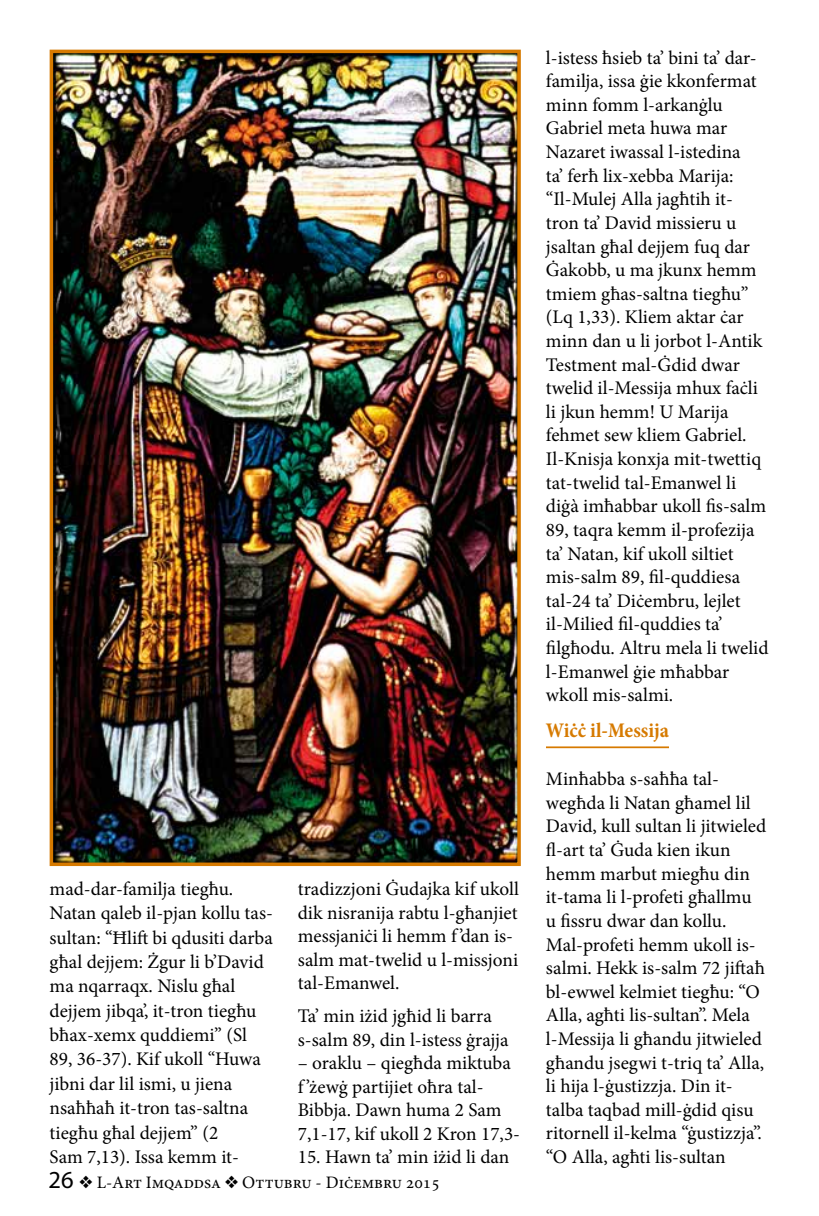
<style>
.page{position:relative;width:819px;height:1216px;background:#fff}
.page>*{position:absolute;margin:0;border:0;box-sizing:border-box;transform-origin:0 0}
.t1{font:700 condensed 21px "Minion Pro";color:#d67a00}
.t2{font:19.25px/23.6px "Minion Pro";color:#000}
.t3{font:17.5px "Minion Pro";color:#000}
.s1{font-family:"Myriad Pro";font-size:24.5px}
</style>
<div class="page">
<hr style="left:546px;top:746px;width:123px;height:2px;background:#d67a00">
<img style="left:55px;top:55px;width:461px;height:806px">
<div style="left:50px;top:50px;width:471px;height:816px;border:4px solid #d67a00"></div>
<p class="t2" style="left:50px;top:876px;width:225px;line-height:24.3px">mad-dar-familja tiegħu.<br>Natan qaleb il-pjan kollu tas&shy;sultan: “Ħlift bi qdusiti darba għal dejjem: Żgur li b’David ma nqarraqx. Nislu għal dejjem jibqa’, it-tron tiegħu bħax-xemx quddiemi” (Sl<br>89, 36-37). Kif ukoll “Huwa jibni dar lil ismi, u jiena nsaħħaħ it-tron tas-saltna tiegħu għal dejjem” (2<br>Sam 7,13). Issa kemm it-</p>
<p class="t2" style="left:298px;top:877px;width:223px">tradizzjoni Ġudajka kif ukoll dik nisranija rabtu l-għanjiet messjaniċi li hemm f ’dan is&shy;salm mat-twelid u l-missjoni tal-Emanwel.</p>
<p class="t2" style="left:298px;top:1004px;width:212px">Ta’ min iżid jgħid li barra s-salm 89, din l-istess ġrajja</p>
<p class="t2" style="left:298px;top:1051px;width:224px">– oraklu – qiegħda miktuba f ’żewġ partijiet oħra tal-<br>Bibbja. Dawn huma 2 Sam<br>7,1-17, kif ukoll 2 Kron 17,3-</p>
<p class="t2" style="left:298px;top:1145px;width:213px">15. Hawn ta’ min iżid li dan</p>
<p class="t3" style="left:48px;top:1170px;width:393px"><span class="s1">26</span> ❖ L-Art Imqaddsa ❖ Ottubru - Diċembru 2015</p>
<p class="t2" style="left:546px;top:46px;width:224px">l-istess ħsieb ta’ bini ta’ dar&shy;familja, issa ġie kkonfermat minn fomm l-arkanġlu<br>Gabriel meta huwa mar<br>Nazaret iwassal l-istedina<br>ta’ ferħ lix-xebba Marija: “Il-Mulej Alla jagħtih it&shy;tron ta’ David missieru u jsaltan għal dejjem fuq dar<br>Ġakobb, u ma jkunx hemm tmiem għas-saltna tiegħu” (Lq 1,33). Kliem aktar ċar minn dan u li jorbot l-Antik<br>Testment mal-Ġdid dwar twelid il-Messija mhux faċli li jkun hemm! U Marija fehmet sew kliem Gabriel.<br>Il-Knisja konxja mit-twettiq tat-twelid tal-Emanwel li diġà imħabbar ukoll fis-salm<br>89, taqra kemm il-profezija ta’ Natan, kif ukoll siltiet mis-salm 89, fil-quddiesa tal-24 ta’ Diċembru, lejlet il-Milied fil-quddies ta’ filgħodu. Altru mela li twelid l-Emanwel ġie mħabbar wkoll mis-salmi.</p>
<p class="t1" style="left:546px;top:715px;width:124px">Wiċċ il-Messija</p>
<p class="t2" style="left:546px;top:767px;width:222px">Minħabba s-saħħa tal&shy;wegħda li Natan għamel lil<br>David, kull sultan li jitwieled fl-art ta’ Ġuda kien ikun hemm marbut miegħu din it-tama li l-profeti għallmu u fissru dwar dan kollu.<br>Mal-profeti hemm ukoll is&shy;salmi. Hekk is-salm 72 jiftaħ bl-ewwel kelmiet tiegħu: “O<br>Alla, agħti lis-sultan”. Mela l-Messija li għandu jitwieled għandu jsegwi t-triq ta’ Alla, li hija l-ġustizzja. Din it&shy;talba taqbad mill-ġdid qisu ritornell il-kelma “ġustizzja”. “O Alla, agħti lis-sultan</p>
</div>
